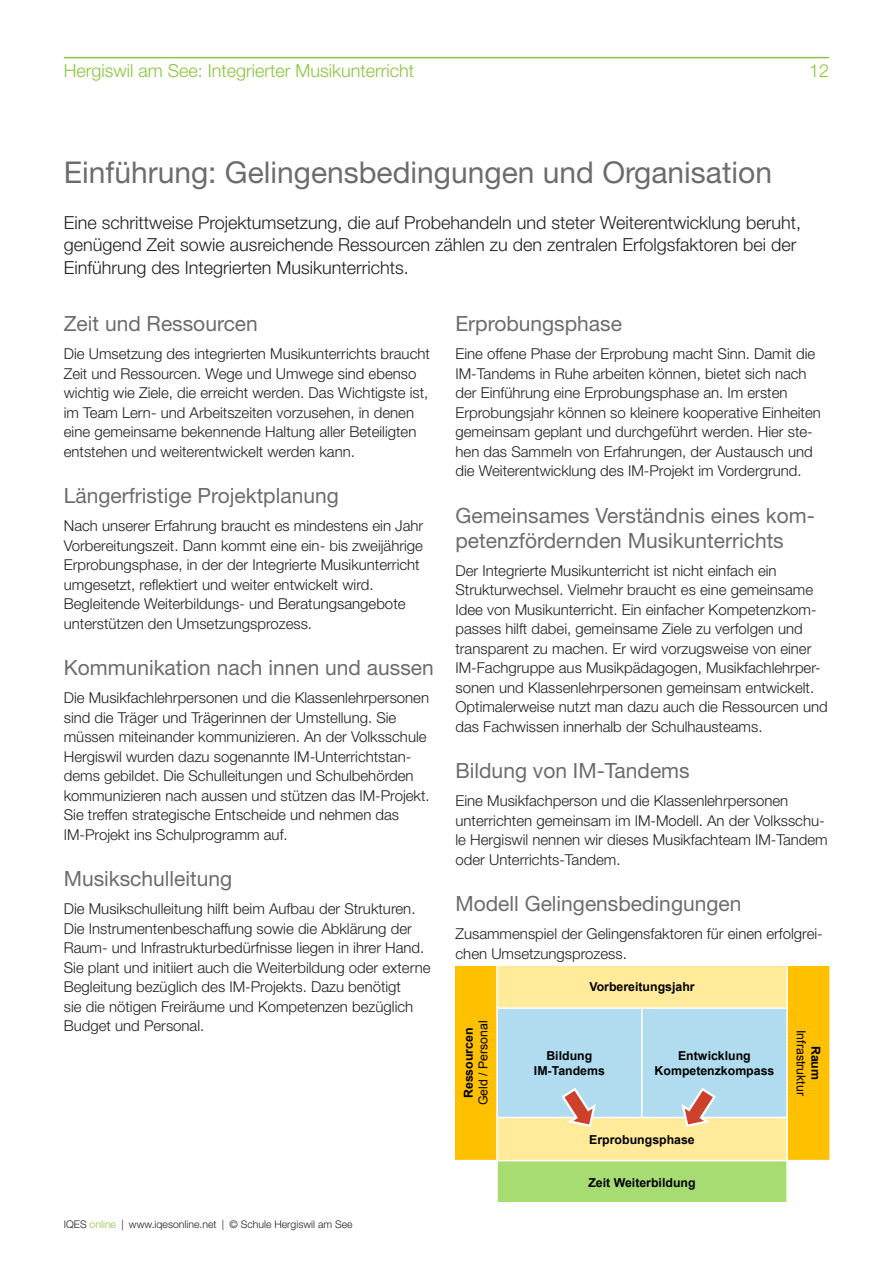
<style>
.page{position:relative;width:893px;height:1263px;background:#fff}
.page>*{position:absolute;margin:0;border:0;box-sizing:border-box;transform-origin:0 0}
.Titel_2{font:30px "Helvetica Neue LT Pro";color:#6c6d6b}
.Titel_3{font:21px/25.2px "Helvetica Neue LT Pro";color:#6c6d6b}
.Untertitel{font:300 18px/22.5px "Helvetica Neue LT Pro";color:#231f20}
.t1{font:300 18px "Helvetica Neue LT Pro";color:#8bc63e}
.Lauftext_ohne_Einzug{font:300 15px/19.5px "Helvetica Neue LT Pro";color:#231f20}
.t2{font:700 12.3px/14.9px "Arial";color:#000;text-align:center}
.t3{font:12.3px/14.9px "Arial";color:#000;text-align:center}
.t4{font:300 10.5px "Helvetica Neue LT Pro";color:#231f20}
.s1{font-weight:700}
.s2{color:#8bc63e}
</style>
<div class="page">
<hr style="left:64px;top:57px;width:765px;height:1px;background:#8bc63e">
<div style="left:455px;top:966px;width:42px;height:194px;background:#ffc000"></div>
<div style="left:497px;top:966px;width:290px;height:42px;background:#ffeb99"></div>
<div style="left:787px;top:966px;width:42px;height:194px;background:#ffc000"></div>
<div style="left:497px;top:1008px;width:145px;height:109px;background:#b1dcef"></div>
<div style="left:642px;top:1008px;width:145px;height:109px;background:#b1dcef"></div>
<div style="left:497px;top:1117px;width:290px;height:43px;background:#ffeb99"></div>
<div style="left:497px;top:1160px;width:290px;height:42px;background:#a7dc72"></div>
<hr style="left:496px;top:966px;width:2px;height:236px;background:#fff">
<hr style="left:641px;top:1007px;width:1px;height:111px;background:#fff">
<hr style="left:786px;top:966px;width:2px;height:236px;background:#fff">
<hr style="left:496px;top:1007px;width:292px;height:2px;background:#fff">
<hr style="left:496px;top:1117px;width:292px;height:1px;background:#fff">
<hr style="left:455px;top:1160px;width:374px;height:1px;background:#fff">
<hr style="left:455px;top:966px;width:374px;height:1px;background:#fff">
<svg style="left:560px;top:1088px;width:37px;height:39px"></svg>
<svg style="left:680px;top:1088px;width:37px;height:39px"></svg>
<p class="t1" style="left:64px;top:59px;width:352px">Hergiswil am See: Integrierter Musikunterricht</p>
<p class="t1" style="left:809px;top:59px;width:22px">12</p>
<p class="Titel_2" style="left:64px;top:154px;width:710px">Einführung: Gelingensbedingungen und Organisation</p>
<p class="Untertitel" style="left:64px;top:211px;width:739px">Eine schrittweise Projektumsetzung, die auf Probehandeln und steter Weiterentwicklung beruht, genügend Zeit sowie ausreichende Ressourcen zählen zu den zentralen Erfolgsfaktoren bei der<br>Einführung des Integrierten Musikunterrichts.</p>
<p class="Titel_3" style="left:64px;top:310px;width:196px">Zeit und Ressourcen</p>
<p class="Lauftext_ohne_Einzug" style="left:64px;top:344px;width:368px">Die Umsetzung des integrierten Musikunterrichts braucht Zeit und Ressourcen. Wege und Umwege sind ebenso wichtig wie Ziele, die erreicht werden. Das Wichtigste ist, im Team Lern- und Arbeitszeiten vorzusehen, in denen eine gemeinsame bekennende Haltung aller Beteiligten entstehen und weiterentwickelt werden kann.</p>
<p class="Titel_3" style="left:64px;top:482px;width:276px">Längerfristige Projektplanung</p>
<p class="Lauftext_ohne_Einzug" style="left:64px;top:516px;width:361px">Nach unserer Erfahrung braucht es mindestens ein Jahr Vorbereitungszeit. Dann kommt eine ein- bis zweijährige Erprobungsphase, in der der Integrierte Musikunterricht umgesetzt, reflektiert und weiter entwickelt wird.<br>Begleitende Weiterbildungs- und Beratungsangebote unterstützen den Umsetzungsprozess.</p>
<p class="Titel_3" style="left:64px;top:654px;width:372px">Kommunikation nach innen und aussen</p>
<p class="Lauftext_ohne_Einzug" style="left:64px;top:688px;width:367px">Die Musikfachlehrpersonen und die Klassenlehrpersonen sind die Träger und Trägerinnen der Umstellung. Sie müssen miteinander kommunizieren. An der Volksschule Hergiswil wurden dazu sogenannte IM-Unterrichtstan&shy;dems gebildet. Die Schulleitungen und Schulbehörden kommunizieren nach aussen und stützen das IM-Projekt.<br>Sie treffen strategische Entscheide und nehmen das IM-Projekt ins Schulprogramm auf.</p>
<p class="Titel_3" style="left:64px;top:865px;width:170px">Musikschulleitung</p>
<p class="Lauftext_ohne_Einzug" style="left:64px;top:899px;width:368px">Die Musikschulleitung hilft beim Aufbau der Strukturen.<br>Die Instrumentenbeschaffung sowie die Abklärung der Raum- und Infrastrukturbedürfnisse liegen in ihrer Hand.<br>Sie plant und initiiert auch die Weiterbildung oder externe Begleitung bezüglich des IM-Projekts. Dazu benötigt<br>sie die nötigen Freiräume und Kompetenzen bezüglich Budget und Personal.</p>
<p class="Titel_3" style="left:455px;top:310px;width:168px">Erprobungsphase</p>
<p class="Lauftext_ohne_Einzug" style="left:455px;top:344px;width:367px">Eine offene Phase der Erprobung macht Sinn. Damit die IM-Tandems in Ruhe arbeiten können, bietet sich nach der Einführung eine Erprobungsphase an. Im ersten Erprobungsjahr können so kleinere kooperative Einheiten gemeinsam geplant und durchgeführt werden. Hier ste&shy;hen das Sammeln von Erfahrungen, der Austausch und die Weiterentwicklung des IM-Projekt im Vordergrund.</p>
<p class="Titel_3" style="left:455px;top:502px;width:361px">Gemeinsames Verständnis eines kom&shy;petenzfördernden Musikunterrichts</p>
<p class="Lauftext_ohne_Einzug" style="left:455px;top:560px;width:374px">Der Integrierte Musikunterricht ist nicht einfach ein Strukturwechsel. Vielmehr braucht es eine gemeinsame Idee von Musikunterricht. Ein einfacher Kompetenzkom&shy;passes hilft dabei, gemeinsame Ziele zu verfolgen und transparent zu machen. Er wird vorzugsweise von einer IM-Fachgruppe aus Musikpädagogen, Musikfachlehrper&shy;sonen und Klassenlehrpersonen gemeinsam entwickelt.<br>Optimalerweise nutzt man dazu auch die Ressourcen und das Fachwissen innerhalb der Schulhausteams.</p>
<p class="Titel_3" style="left:455px;top:758px;width:236px">Bildung von IM-Tandems</p>
<p class="Lauftext_ohne_Einzug" style="left:455px;top:791px;width:374px">Eine Musikfachperson und die Klassenlehrpersonen unterrichten gemeinsam im IM-Modell. An der Volksschu&shy;le Hergiswil nennen wir dieses Musikfachteam IM-Tandem oder Unterrichts-Tandem.</p>
<p class="Titel_3" style="left:455px;top:891px;width:287px">Modell Gelingensbedingungen</p>
<p class="Lauftext_ohne_Einzug" style="left:455px;top:924px;width:369px">Zusammenspiel der Gelingensfaktoren für einen erfolgrei&shy;chen Umsetzungsprozess.</p>
<p class="t2" style="left:589px;top:980px;width:107px">Vorbereitungsjahr</p>
<p class="t3" style="left:461px;top:1105px;width:86px;rotate:-90deg"><span class="s1">Ressourcen<br></span>Geld / Personal</p>
<p class="t3" style="left:823px;top:1030px;width:67px;rotate:90deg"><span class="s1">Raum<br></span>Infrastruktur</p>
<p class="t2" style="left:534px;top:1049px;width:73px">Bildung<br>IM-Tandems</p>
<p class="t2" style="left:655px;top:1049px;width:121px">Entwicklung<br>Kompetenzkompass</p>
<p class="t4" style="left:64px;top:1218px;width:290px">IQES <span class="s2">online</span> | www.iqesonline.net | © Schule Hergiswil am See</p>
<p class="t2" style="left:589px;top:1132px;width:107px">Erprobungsphase</p>
<p class="t2" style="left:588px;top:1175px;width:109px">Zeit Weiterbildung</p>
</div>
